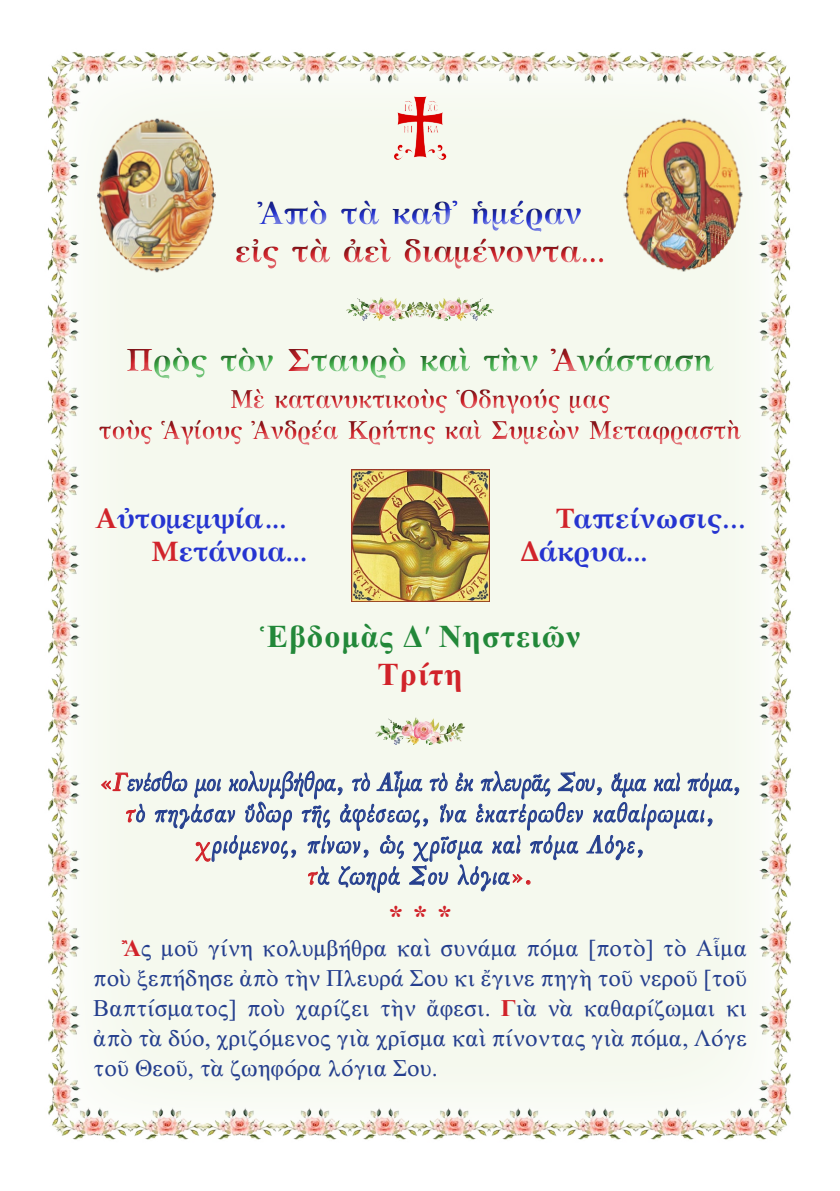
<style>
.page{position:relative;width:840px;height:1191px;background:#fff}
.page>*{position:absolute;margin:0;border:0;box-sizing:border-box;transform-origin:0 0}
.t1{font:700 32px "GFS Artemisia";color:#40ae49}
.t2{font:700 32px "GFS Artemisia";color:#d1232a}
.t3{font:32px "CTOS New Times Bold Test 1";letter-spacing:.03em;color:#228839}
.t4{font:700 32px "GFS Artemisia";color:#2534d0}
.t5{font:32px "CTOS New Times Bold Test 1";letter-spacing:.03em;color:#d1232a}
.t6{font:30px "CTOS New Times Bold Test 1";color:#d1232a}
.t7{font:700 28px "GFS Artemisia";color:#2534d0}
.t8{font:700 28px "GFS Artemisia";letter-spacing:.03em;color:#2534d0}
.t9{font:26px/31.2px "GFS Baskerville";letter-spacing:.03em;color:#253f8e;text-align:center}
.t10{font:700 26px/31.2px "GFS Artemisia";color:#d1232a;text-align:center;scale:.9 1}
.t11{font:26px "GFS Baskerville";letter-spacing:-.01em;color:#253f8e}
.t12{font:24px/30px "CTOS New Times Roman Test 1";color:#253f8e;text-align:justify}
.s1{color:#d1232a}
.s2{font-family:"CTOS New Times Bold Test 1";color:#d1232a}
</style>
<div class="page">
<img style="left:47px;top:52px;width:744px;height:1088px">
<img style="left:393px;top:96px;width:53px;height:65px">
<div style="left:225px;top:191px;width:391px;height:86px;background:#f5f9ee"></div>
<div style="left:222px;top:186px;width:392px;height:84px;background:#231f20;opacity:.75"></div>
<svg style="left:100px;top:761px;width:639px;height:132px;background:#dde3e2"></svg>
<img style="left:96px;top:114px;width:122px;height:158px">
<img style="left:623px;top:114px;width:121px;height:158px">
<img style="left:374px;top:715px;width:90px;height:29px">
<img style="left:345px;top:295px;width:71px;height:25px">
<img style="left:416px;top:295px;width:78px;height:25px">
<div style="left:93px;top:338px;width:661px;height:121px;background:#f5f9ee"></div>
<div style="left:91px;top:334px;width:658px;height:120px;background:#231f20;opacity:.75"></div>
<img style="left:351px;top:469px;width:138px;height:132px">
<h1 class="t4" style="left:258px;top:186px;width:325px">Ἀπὸ τὰ καθ᾿ ἡμέραν</h1>
<h1 class="t2" style="left:235px;top:225px;width:371px">εἰς τὰ ἀεὶ διαμένοντα...</h1>
<h1 class="t1" style="left:126px;top:334px;width:589px"><span class="s1">Π</span>ρὸς τὸν <span class="s1">Σ</span>ταυρὸ καὶ τὴν <span class="s1">Ἀ</span>νάσταση</h1>
<p class="t10" style="left:99px;top:381px;width:714px">Μὲ κατανυκτικοὺς Ὁδηγούς μας<br>τοὺς Ἁγίους Ἀνδρέα Κρήτης καὶ Συμεὼν Μεταφραστὴ</p>
<p class="t7" style="left:95px;top:495px;width:193px"><span class="s1">Α</span>ὐτομεμψία...</p>
<p class="t7" style="left:151px;top:528px;width:157px"><span class="s1">Μ</span>ετάνοια...</p>
<p class="t8" style="left:555px;top:495px;width:191px"><span class="s1">Τ</span>απείνωσις...</p>
<p class="t7" style="left:520px;top:528px;width:128px"><span class="s1">Δ</span>άκρυα...</p>
<p class="t3" style="left:260px;top:618px;width:322px">Ἑβδομὰς Δ´ Νηστειῶν</p>
<p class="t5" style="left:377px;top:657px;width:87px">Τρίτη</p>
<p class="t11" style="left:99px;top:768px;width:643px"><span class="s1">«Γ</span>ενέσθω μοι κολυμβήθρα, τὸ Αἷμα τὸ ἐκ πλευρᾶς Σου, ἅμα καὶ πόμα,</p>
<p class="t9" style="left:126px;top:799px;width:590px"><span class="s1">τ</span>ὸ πηγάσαν ὕδωρ τῆς ἀφέσεως, ἵνα ἑκατέρωθεν καθαίρωμαι, <span class="s1">χ</span>ριόμενος, πίνων, ὡς χρῖσμα καὶ πόμα Λόγε,</p>
<p class="t9" style="left:307px;top:862px;width:226px"><span class="s1">τ</span>ὰ ζωηρά Σου λόγια<span class="s1">».</span></p>
<p class="t6" style="left:388px;top:899px;width:65px">* * *</p>
<p class="t12" style="left:93px;top:933px;width:655px;text-indent:28px"><span class="s2">Ἂ</span>ς μοῦ γίνη κολυμβήθρα καὶ συνάμα πόμα [ποτὸ] τὸ Αἷμα ποὺ ξεπήδησε ἀπὸ τὴν Πλευρά Σου κι ἔγινε πηγὴ τοῦ νεροῦ [τοῦ Βαπτίσματος] ποὺ χαρίζει τὴν ἄφεσι. <span class="s2">Γ</span>ιὰ νὰ καθαρίζωμαι κι ἀπὸ τὰ δύο, χριζόμενος γιὰ χρῖσμα καὶ πίνοντας γιὰ πόμα, Λόγε τοῦ Θεοῦ, τὰ ζωηφόρα λόγια Σου.</p>
</div>
